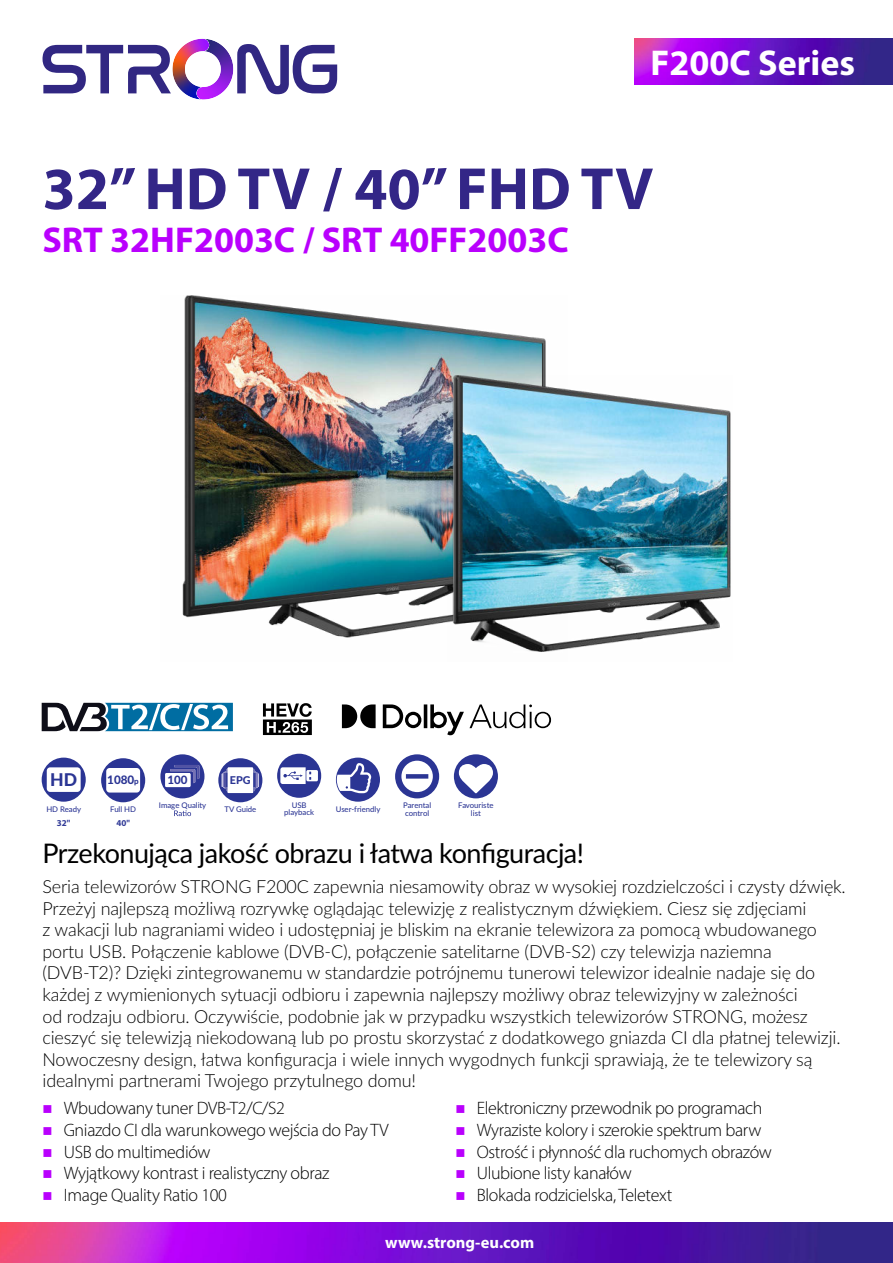
<style>
.page{position:relative;width:893px;height:1263px;background:#fff}
.page>*{position:absolute;margin:0;border:0;box-sizing:border-box;transform-origin:0 0}
.t1{font:700 60px "Myriad Pro";color:#332687}
.t2{font:700 36px "Myriad Pro";color:#b900fd}
.t3{font:700 36px "Myriad Pro";color:#fff}
.t4{font:27px "Lato";letter-spacing:-.02em;color:#000}
.t5{font:300 18px/21.6px "Lato";letter-spacing:-.01em;color:#000}
.t6{font:300 18px/21.6px "Myriad Pro";letter-spacing:-.02em;color:#000}
.t7{font:800 17.55px "Lato";color:#2b3594}
.t8{font:700 16.5px "Myriad Pro";color:#fff}
.t9{font:800 11.7px "Lato";color:#2b3594}
.t10{font:800 11.55px "Lato";color:#2b3594}
.t11{font:800 10.8px "Lato";color:#2b3594}
.t12{font:700 9px "Myriad Pro";color:#323b97}
.t13{font:500 7.8px/7.8px "Lato";color:#2b3594;text-align:center}
.s1{font-size:7.95px}
</style>
<div class="page">
<img style="left:0;top:1222px;width:893px;height:41px">
<img style="left:634px;top:39px;width:259px;height:45px">
<svg style="left:237px;top:44px;width:100px;height:50px"></svg>
<svg style="left:43px;top:39px;width:178px;height:61px"></svg>
<svg style="left:42px;top:703px;width:191px;height:28px"></svg>
<svg style="left:263px;top:703px;width:49px;height:32px"></svg>
<svg style="left:342px;top:704px;width:209px;height:32px"></svg>
<div style="left:42px;top:758px;width:44px;height:44px;background:#2b3594;border-radius:50%"></div>
<div style="left:47px;top:767px;width:34px;height:25px;background:#fff;border-radius:3px"></div>
<div style="left:101px;top:758px;width:44px;height:44px;background:#2b3594;border-radius:50%"></div>
<div style="left:106px;top:768px;width:34px;height:24px;background:#fff;border-radius:3px"></div>
<svg style="left:174px;top:810px;width:17px;height:6px"></svg>
<div style="left:160px;top:754px;width:44px;height:44px;background:#2b3594;border-radius:50%"></div>
<div style="left:165px;top:773px;width:25px;height:14px;background:#fff"></div>
<svg style="left:170px;top:765px;width:29px;height:18px"></svg>
<div style="left:277px;top:754px;width:44px;height:44px;background:#2b3594;border-radius:50%"></div>
<svg style="left:280px;top:767px;width:38px;height:17px"></svg>
<div style="left:395px;top:754px;width:44px;height:44px;background:#2b3594;border-radius:50%"></div>
<svg style="left:401px;top:761px;width:32px;height:31px"></svg>
<div style="left:218px;top:758px;width:44px;height:44px;background:#2b3594;border-radius:50%"></div>
<svg style="left:222px;top:769px;width:37px;height:22px"></svg>
<div style="left:228px;top:767px;width:25px;height:26px;background:#fff"></div>
<div style="left:454px;top:754px;width:44px;height:44px;background:#2b3594;border-radius:50%"></div>
<svg style="left:459px;top:764px;width:34px;height:29px"></svg>
<div style="left:336px;top:758px;width:44px;height:44px;background:#2b3594;border-radius:50%"></div>
<svg style="left:337px;top:763px;width:34px;height:30px"></svg>
<img style="left:182px;top:296px;width:364px;height:342px">
<img style="left:448px;top:375px;width:283px;height:277px">
<h2 class="t3" style="left:651px;top:50px;width:206px">F200C Series</h2>
<h1 class="t1" style="left:43px;top:153px;width:612px">32’’ HD TV / 40” FHD TV</h1>
<h2 class="t2" style="left:43px;top:219px;width:528px">SRT 32HF2003C / SRT 40FF2003C</h2>
<p class="t7" style="left:50px;top:773px;width:28px">HD</p>
<p class="t13" style="left:46px;top:805px;width:36px">HD Ready</p>
<p class="t9" style="left:107px;top:775px;width:33px">1080<span class="s1">p</span></p>
<p class="t13" style="left:110px;top:806px;width:27px">Full HD</p>
<p class="t10" style="left:168px;top:776px;width:22px">100</p>
<p class="t13" style="left:159px;top:802px;width:49px">Image Quality</p>
<p class="t11" style="left:230px;top:776px;width:22px">EPG</p>
<p class="t13" style="left:224px;top:806px;width:33px">TV Guide</p>
<p class="t13" style="left:284px;top:801px;width:31px">USB playback</p>
<p class="t13" style="left:403px;top:802px;width:30px;text-align:left">Parental control</p>
<p class="t13" style="left:336px;top:805px;width:46px">User-friendly</p>
<p class="t13" style="left:458px;top:802px;width:37px">Favouriste list</p>
<p class="t12" style="left:57px;top:817px;width:15px">32"</p>
<p class="t12" style="left:116px;top:817px;width:15px">40"</p>
<h3 class="t4" style="left:43px;top:834px;width:543px">Przekonująca jakość obrazu i łatwa konfiguracja!</h3>
<p class="t5" style="left:43px;top:875px;width:805px">Seria telewizorów STRONG F200C zapewnia niesamowity obraz w wysokiej rozdzielczości i czysty dźwięk.<br>Przeżyj najlepszą możliwą rozrywkę oglądając telewizję z realistycznym dźwiękiem. Ciesz się zdjęciami<br>z wakacji lub nagraniami wideo i udostępniaj je bliskim na ekranie telewizora za pomocą wbudowanego portu USB. Połączenie kablowe (DVB-C), połączenie satelitarne (DVB-S2) czy telewizja naziemna (DVB-T2)? Dzięki zintegrowanemu w standardzie potrójnemu tunerowi telewizor idealnie nadaje się do każdej z wymienionych sytuacji odbioru i zapewnia najlepszy możliwy obraz telewizyjny w zależności<br>od rodzaju odbioru. Oczywiście, podobnie jak w przypadku wszystkich telewizorów STRONG, możesz cieszyć się telewizją niekodowaną lub po prostu skorzystać z dodatkowego gniazda CI dla płatnej telewizji.<br>Nowoczesny design, łatwa konfiguracja i wiele innych wygodnych funkcji sprawiają, że te telewizory są idealnymi partnerami Twojego przytulnego domu!</p>
<p class="t6" style="left:64px;top:1099px;width:326px">Wbudowany tuner DVB-T2/C/S2<br>Gniazdo CI dla warunkowego wejścia do Pay TV<br>USB do multimediów<br>Wyjątkowy kontrast i realistyczny obraz<br>Image Quality Ratio 100</p>
<p class="t6" style="left:477px;top:1099px;width:297px">Elektroniczny przewodnik po programach Wyraziste kolory i szerokie spektrum barw Ostrość i płynność dla ruchomych obrazów Ulubione listy kanałów<br>Blokada rodzicielska, Teletext</p>
<p class="t8" style="left:385px;top:1236px;width:150px">www.strong-eu.com</p>
</div>
